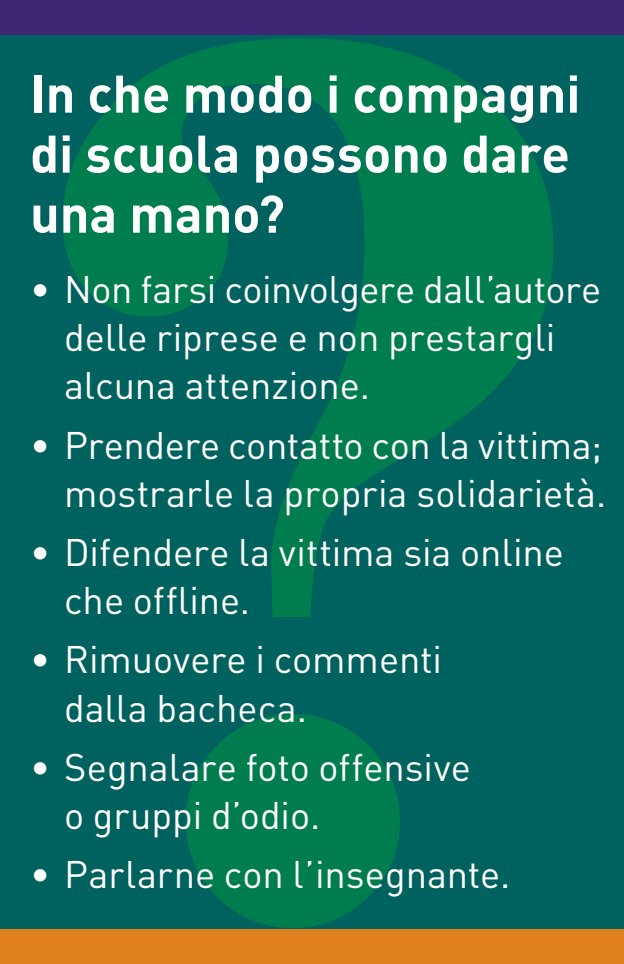
<style>
.page{position:relative;width:624px;height:964px;background:#fff}
.page>*{position:absolute;margin:0;border:0;box-sizing:border-box;transform-origin:0 0}
.t1{font:700 1266px "Times";color:#007d4e}
.t2{font:700 52px/60px "DIN Weber";color:#fff}
.t3{font:38px/48px "DIN Weber";color:#fff}
</style>
<div class="page">
<div style="left:0;top:34px;width:624px;height:896px;background:#00625e"></div>
<div style="left:0;top:930px;width:624px;height:34px;background:#e0801f"></div>
<div style="left:0;top:0;width:624px;height:34px;background:#3e2675"></div>
<h1 class="t1" style="left:-5px;top:-730px;width:635px">?</h1>
<h2 class="t2" style="left:30px;top:62px;width:552px">In che modo i compagni di scuola possono dare una mano?</h2>
<p class="t3" style="left:64px;top:265px;width:538px;text-indent:-34px">• Non farsi coinvolgere dall’autore delle riprese e non prestargli alcuna attenzione.</p>
<p class="t3" style="left:30px;top:420px;width:578px;text-align:right">• Prendere contatto con la vittima; mostrarle la propria solidarietà.</p>
<p class="t3" style="left:64px;top:528px;width:501px;text-indent:-34px">• Difendere la vittima sia online che offline.</p>
<p class="t3" style="left:64px;top:635px;width:379px;text-indent:-34px">• Rimuovere i commenti dalla bacheca.</p>
<p class="t3" style="left:64px;top:742px;width:408px;text-indent:-34px">• Segnalare foto offensive o gruppi d’odio.</p>
<p class="t3" style="left:30px;top:850px;width:481px">• Parlarne con l’insegnante.</p>
</div>
